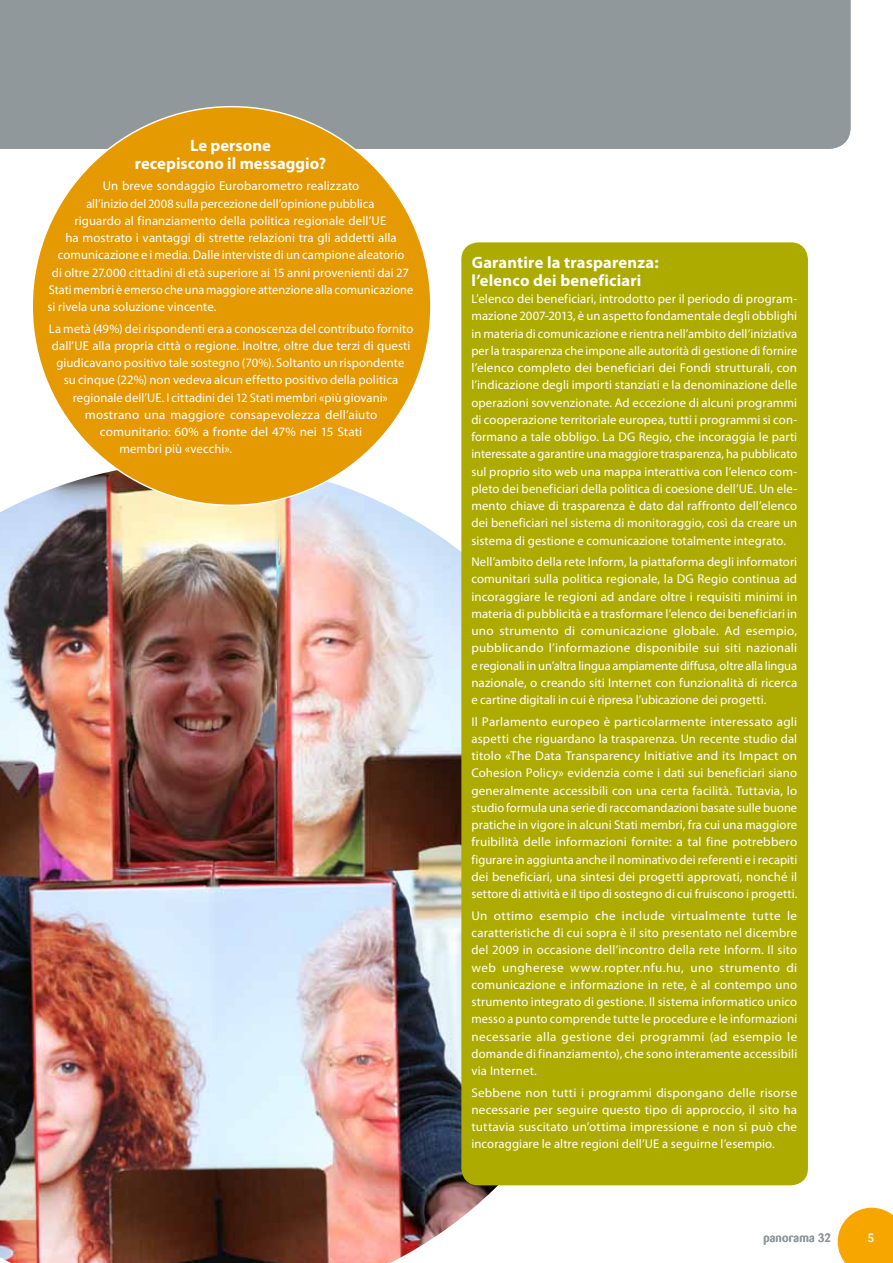
<style>
.page{position:relative;width:893px;height:1263px;background:#fff}
.page>*{position:absolute;margin:0;border:0;box-sizing:border-box;transform-origin:0 0}
.t1{font:700 16.5px/18px "Myriad Pro";letter-spacing:.01em;color:#fff;text-align:center}
.t2{font:12.75px/17.2px "Myriad Pro";letter-spacing:.005em;color:#fff;text-align:justify}
.t3{font:500 12px "Barmeno";letter-spacing:.02em;color:#90989c}
.t4{font:500 12px "Barmeno";color:#fff}
</style>
<div class="page">
<img style="left:0;top:470px;width:623px;height:793px">
<div style="left:0;top:0;width:850px;height:149px;background:#90989c"></div>
<svg style="left:838px;top:1208px;width:55px;height:55px;background:#f7af1b"></svg>
<div style="left:32px;top:107px;width:399px;height:398px;background:#e49a00;border-radius:50%"></div>
<div style="left:461px;top:242px;width:347px;height:943px;background:#adab00;border-radius:17px"></div>
<p class="t1" style="left:135px;top:137px;width:193px">Le persone<br>recepiscono il messaggio?</p>
<p class="t2" style="left:103px;top:178px;width:258px">Un breve sondaggio Eurobarometro realizzato</p>
<p class="t2" style="left:86px;top:195px;width:289px">all’inizio del 2008 sulla percezione dell’opinione pubblica</p>
<p class="t2" style="left:74px;top:212px;width:313px">riguardo al finanziamento della politica regionale dell’UE</p>
<p class="t2" style="left:65px;top:229px;width:333px">ha mostrato i vantaggi di strette relazioni tra gli addetti alla</p>
<p class="t2" style="left:58px;top:247px;width:348px">comunicazione e i media. Dalle interviste di un campione aleatorio</p>
<p class="t2" style="left:52px;top:264px;width:359px">di oltre 27.000 cittadini di età superiore ai 15 anni provenienti dai 27</p>
<p class="t2" style="left:49px;top:281px;width:366px">Stati membri è emerso che una maggiore attenzione alla comunicazione</p>
<p class="t2" style="left:47px;top:298px;width:171px">si rivela una soluzione vincente.</p>
<p class="t2" style="left:49px;top:320px;width:366px">La metà (49%) dei rispondenti era a conoscenza del contributo fornito</p>
<p class="t2" style="left:52px;top:337px;width:360px">dall’UE alla propria città o regione. Inoltre, oltre due terzi di questi</p>
<p class="t2" style="left:56px;top:354px;width:349px">giudicavano positivo tale sostegno (70%). Soltanto un rispondente</p>
<p class="t2" style="left:64px;top:372px;width:336px">su cinque (22%) non vedeva alcun effetto positivo della politica</p>
<p class="t2" style="left:73px;top:389px;width:317px">regionale dell’UE. I cittadini dei 12 Stati membri «più giovani»</p>
<p class="t2" style="left:85px;top:406px;width:294px">mostrano una maggiore consapevolezza dell’aiuto</p>
<p class="t2" style="left:100px;top:423px;width:264px">comunitario: 60% a fronte del 47% nei 15 Stati</p>
<p class="t2" style="left:119px;top:441px;width:114px">membri più «vecchi».</p>
<p class="t1" style="left:471px;top:254px;width:189px;text-align:left">Garantire la trasparenza: l’elenco dei beneficiari</p>
<p class="t2" style="left:471px;top:290px;width:327px">L’elenco dei beneficiari, introdotto per il periodo di program&shy;mazione 2007-2013, è un aspetto fondamentale degli obblighi in materia di comunicazione e rientra nell’ambito dell’iniziativa per la trasparenza che impone alle autorità di gestione di fornire l’elenco completo dei beneficiari dei Fondi strutturali, con l’indicazione degli importi stanziati e la denominazione delle operazioni sovvenzionate. Ad eccezione di alcuni programmi di cooperazione territoriale europea, tutti i programmi si con&shy;formano a tale obbligo. La DG Regio, che incoraggia le parti interessate a garantire una maggiore trasparenza, ha pubblicato sul proprio sito web una mappa interattiva con l’elenco com&shy;pleto dei beneficiari della politica di coesione dell’UE. Un ele&shy;mento chiave di trasparenza è dato dal raffronto dell’elenco dei beneficiari nel sistema di monitoraggio, così da creare un sistema di gestione e comunicazione totalmente integrato.</p>
<p class="t2" style="left:471px;top:553px;width:327px">Nell’ambito della rete Inform, la piattaforma degli informatori comunitari sulla politica regionale, la DG Regio continua ad incoraggiare le regioni ad andare oltre i requisiti minimi in materia di pubblicità e a trasformare l’elenco dei beneficiari in uno strumento di comunicazione globale. Ad esempio, pubblicando l’informazione disponibile sui siti nazionali e regionali in un’altra lingua ampiamente diffusa, oltre alla lingua nazionale, o creando siti Internet con funzionalità di ricerca e cartine digitali in cui è ripresa l’ubicazione dei progetti.</p>
<p class="t2" style="left:471px;top:713px;width:327px">Il Parlamento europeo è particolarmente interessato agli aspetti che riguardano la trasparenza. Un recente studio dal titolo «The Data Transparency Initiative and its Impact on Cohesion Policy» evidenzia come i dati sui beneficiari siano generalmente accessibili con una certa facilità. Tuttavia, lo studio formula una serie di raccomandazioni basate sulle buone pratiche in vigore in alcuni Stati membri, fra cui una maggiore fruibilità delle informazioni fornite: a tal fine potrebbero figurare in aggiunta anche il nominativo dei referenti e i recapiti dei beneficiari, una sintesi dei progetti approvati, nonché il settore di attività e il tipo di sostegno di cui fruiscono i progetti.</p>
<p class="t2" style="left:471px;top:907px;width:327px">Un ottimo esempio che include virtualmente tutte le caratteristiche di cui sopra è il sito presentato nel dicembre del 2009 in occasione dell’incontro della rete Inform. Il sito web ungherese www.ropter.nfu.hu, uno strumento di comunicazione e informazione in rete, è al contempo uno strumento integrato di gestione. Il sistema informatico unico messo a punto comprende tutte le procedure e le informazioni necessarie alla gestione dei programmi (ad esempio le domande di finanziamento), che sono interamente accessibili via Internet.</p>
<p class="t2" style="left:471px;top:1084px;width:327px">Sebbene non tutti i programmi dispongano delle risorse necessarie per seguire questo tipo di approccio, il sito ha tuttavia suscitato un’ottima impressione e non si può che incoraggiare le altre regioni dell’UE a seguirne l’esempio.</p>
<p class="t3" style="left:763px;top:1230px;width:69px">panorama 32</p>
<p class="t4" style="left:868px;top:1231px;width:8px">5</p>
</div>
